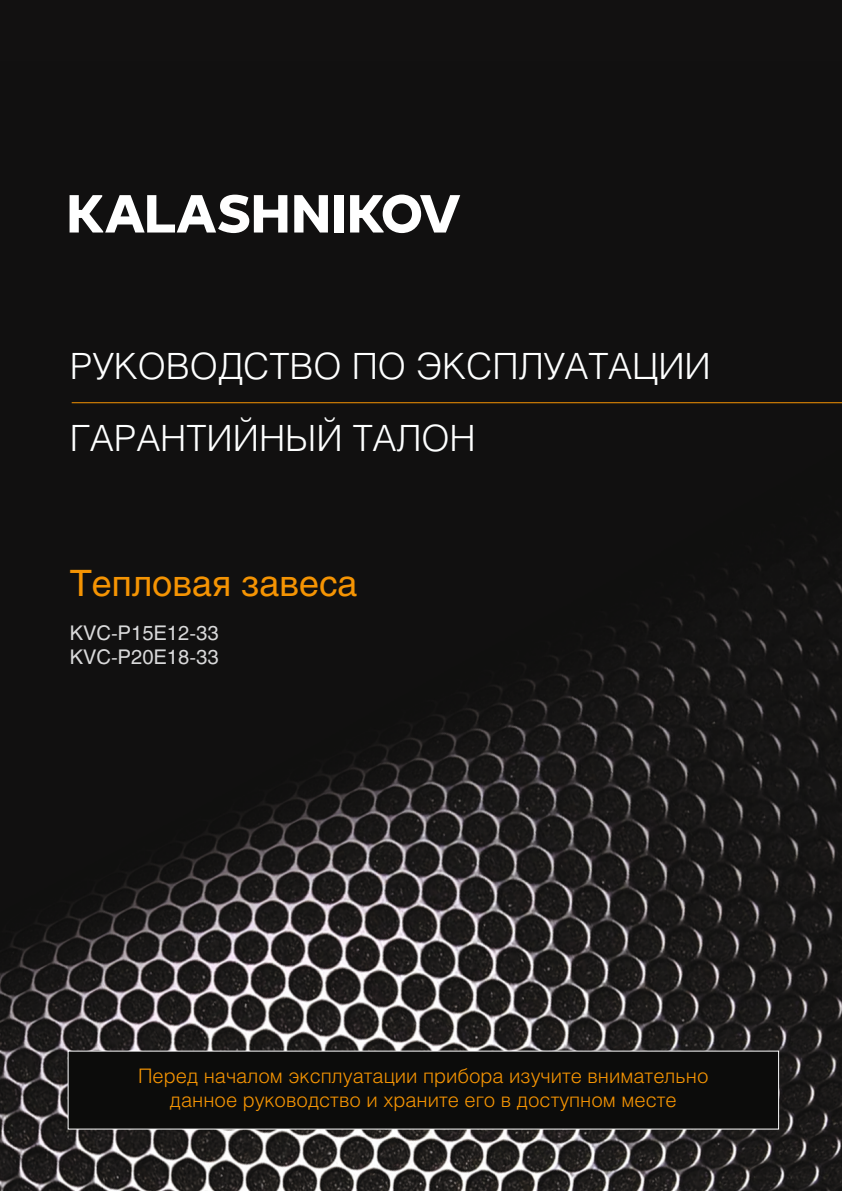
<style>
.page{position:relative;width:842px;height:1191px;background:#fff}
.page>*{position:absolute;margin:0;border:0;box-sizing:border-box;transform-origin:0 0}
.t1{font:36.2px/72px "Helios Light C";color:#feffff}
.t2{font:36px "Helios C";color:#f59403}
.t3{font:20px/24px "Helios Light C";color:#f59403;text-align:center}
.t4{font:20px/24px "Helios C";color:#d9d9da}
</style>
<div class="page">
<img style="left:0;top:0;width:842px;height:1191px">
<hr style="left:72px;top:402px;width:770px;height:1px;background:#f59403">
<div style="left:68px;top:1051px;width:711px;height:78px;background:#0c0c0b"></div>
<svg style="left:70px;top:195px;width:217px;height:38px"></svg>
<svg style="left:294px;top:195px;width:34px;height:37px"></svg>
<div style="left:335px;top:195px;width:9px;height:37px;background:#fff"></div>
<svg style="left:350px;top:195px;width:110px;height:38px"></svg>
<p class="t1" style="left:70px;top:330px;width:642px">РУКОВОДСТВО ПО ЭКСПЛУАТАЦИИ<br>ГАРАНТИЙНЫЙ ТАЛОН</p>
<p class="t2" style="left:70px;top:561px;width:289px">Tепловая завеса</p>
<p class="t4" style="left:70px;top:621px;width:150px">KVC-P15E12-33<br>KVC-P20E18-33</p>
<p class="t3" style="left:138px;top:1063px;width:572px">Перед началом эксплуатации прибора изучите внимательно данное руководство и храните его в доступном месте</p>
</div>
